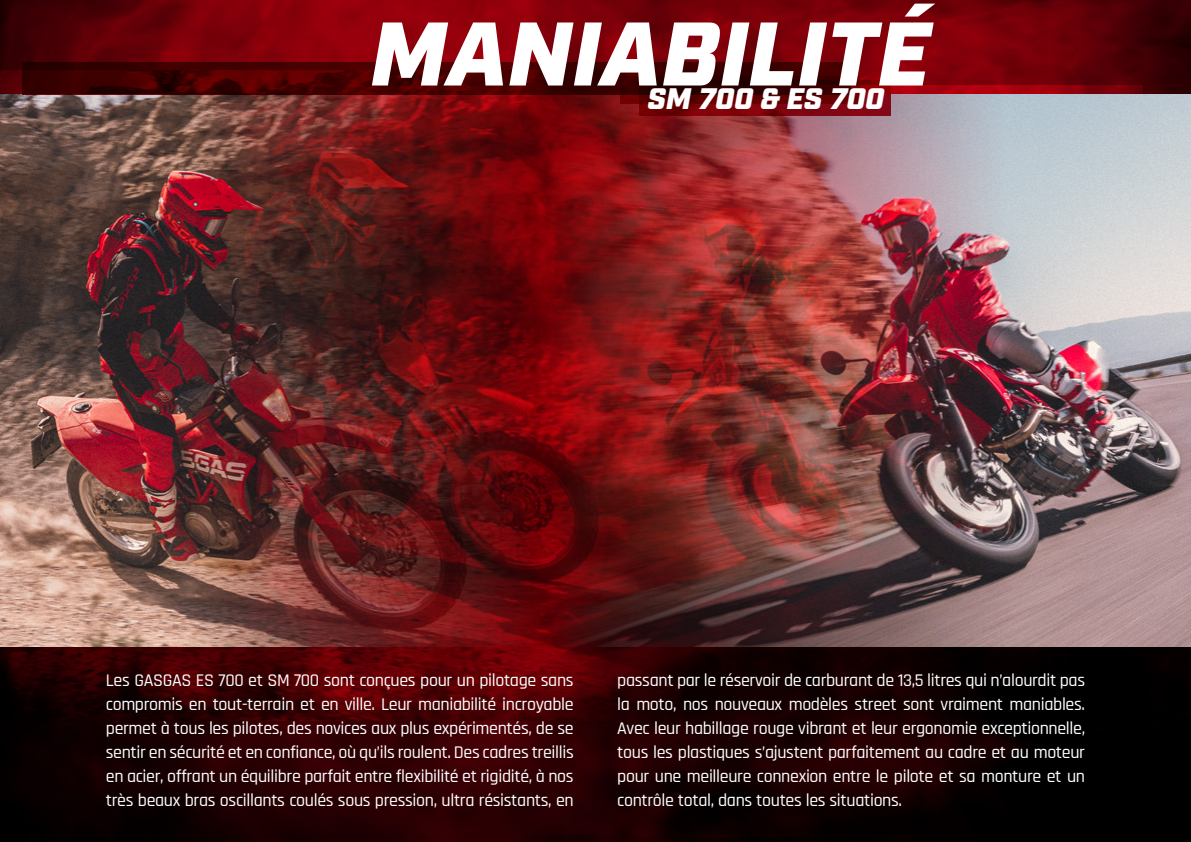
<style>
.page{position:relative;width:1191px;height:842px;background:#fff}
.page>*{position:absolute;margin:0;border:0;box-sizing:border-box;transform-origin:0 0}
.t1{font:italic 900 90px "Industry";letter-spacing:.01em;color:#fff}
.t2{font:italic 900 29.7px "Industry";color:#fff}
.t3{font:500 18px/24px "Rajdhani";letter-spacing:-.02em;color:#fff;text-align:justify}
</style>
<div class="page">
<img style="left:0;top:0;width:1191px;height:842px">
<img style="left:0;top:70px;width:470px;height:650px">
<img style="left:470px;top:86px;width:672px;height:751px">
<img style="left:547px;top:95px;width:644px;height:552px">
<img style="left:0;top:95px;width:541px;height:552px">
<svg style="left:23px;top:62px;width:827px;height:33px;background:#420000"></svg>
<svg style="left:620px;top:76px;width:239px;height:27px"></svg>
<svg style="left:639px;top:80px;width:252px;height:36px;background:#590105"></svg>
<h1 class="t1" style="left:371px;top:0;width:561px">MANIABILITÉ</h1>
<h2 class="t2" style="left:648px;top:81px;width:238px">SM 700 &amp; ES 700</h2>
<p class="t3" style="left:106px;top:669px;width:469px">Les GASGAS ES 700 et SM 700 sont conçues pour un pilotage sans compromis en tout-terrain et en ville. Leur maniabilité incroyable permet à tous les pilotes, des novices aux plus expérimentés, de se sentir en sécurité et en confiance, où qu’ils roulent. Des cadres treillis en acier, offrant un équilibre parfait entre flexibilité et rigidité, à nos très beaux bras oscillants coulés sous pression, ultra résistants, en</p>
<p class="t3" style="left:617px;top:668px;width:469px">passant par le réservoir de carburant de 13,5 litres qui n’alourdit pas la moto, nos nouveaux modèles street sont vraiment maniables.<br>Avec leur habillage rouge vibrant et leur ergonomie exceptionnelle, tous les plastiques s’ajustent parfaitement au cadre et au moteur pour une meilleure connexion entre le pilote et sa monture et un contrôle total, dans toutes les situations.</p>
</div>
